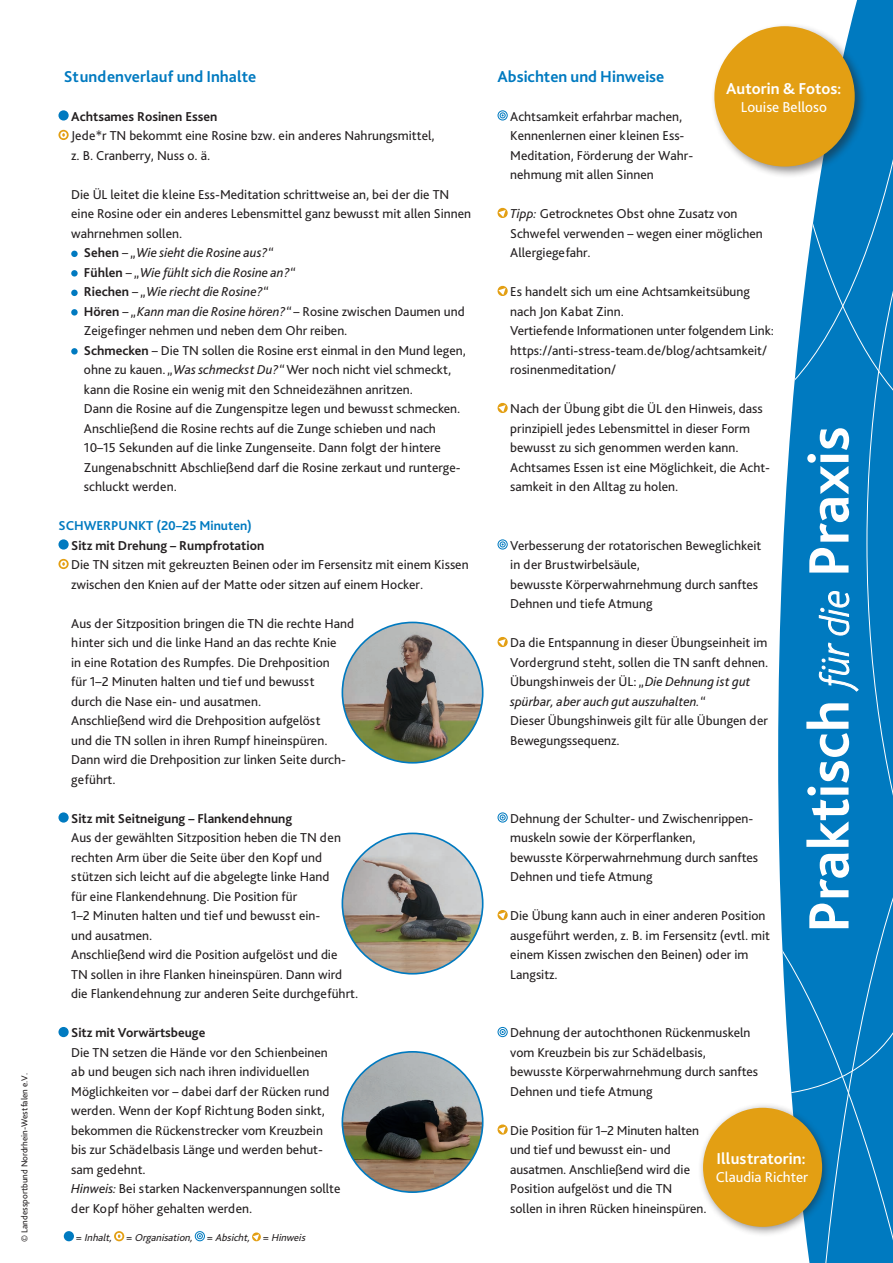
<style>
.page{position:relative;width:893px;height:1263px;background:#fff}
.page>*{position:absolute;margin:0;border:0;box-sizing:border-box;transform-origin:0 0}
.t1{font:700 16.5px "Bliss Pro";color:#007ac0}
.t2{font:700 16.5px "Bliss Pro";color:#fff}
.t3{font:15px "Bliss Pro";color:#fff}
.t4{font:13.5px/19.5px "Bliss Pro";color:#231f20}
.t5{font:700 13.5px "Bliss Pro";color:#231f20}
.t6{font:italic 13.5px "Bliss Pro";color:#231f20}
.t7{font:700 13.5px "Bliss Pro";color:#007ac0}
.t8{font:italic 10.5px "Bliss Pro";color:#231f20}
.t9{font:9px "Bliss Pro";color:#231f20}
.s1{font-weight:700;font-style:normal}
.s2{font-style:normal}
.s3{font-weight:700}
.s4{font-style:italic}
</style>
<div class="page">
<svg style="left:852px;top:0;width:41px;height:18px"></svg>
<div style="left:807px;top:1096px;width:86px;height:167px;background:#007ac0"></div>
<svg style="left:778px;top:18px;width:115px;height:1078px;background:#298fca"></svg>
<div style="left:58px;top:110px;width:11px;height:11px;background:#007ac0;border-radius:50%"></div>
<svg style="left:58px;top:130px;width:11px;height:10px"></svg>
<svg style="left:60px;top:132px;width:7px;height:6px"></svg>
<div style="left:71px;top:251px;width:7px;height:6px;background:#007ac0;border-radius:50%"></div>
<div style="left:71px;top:270px;width:7px;height:7px;background:#007ac0;border-radius:50%"></div>
<div style="left:71px;top:290px;width:7px;height:6px;background:#007ac0;border-radius:50%"></div>
<div style="left:71px;top:309px;width:7px;height:7px;background:#007ac0;border-radius:50%"></div>
<div style="left:71px;top:348px;width:7px;height:7px;background:#007ac0;border-radius:50%"></div>
<div style="left:58px;top:539px;width:11px;height:11px;background:#007ac0;border-radius:50%"></div>
<svg style="left:58px;top:559px;width:11px;height:10px"></svg>
<svg style="left:60px;top:561px;width:7px;height:6px"></svg>
<div style="left:58px;top:812px;width:11px;height:11px;background:#007ac0;border-radius:50%"></div>
<div style="left:58px;top:1027px;width:11px;height:10px;background:#007ac0;border-radius:50%"></div>
<svg style="left:497px;top:110px;width:11px;height:11px"></svg>
<svg style="left:497px;top:207px;width:11px;height:11px"></svg>
<svg style="left:497px;top:285px;width:11px;height:11px"></svg>
<svg style="left:497px;top:402px;width:11px;height:11px"></svg>
<svg style="left:497px;top:539px;width:11px;height:11px"></svg>
<svg style="left:497px;top:637px;width:11px;height:10px"></svg>
<svg style="left:497px;top:812px;width:11px;height:11px"></svg>
<svg style="left:497px;top:910px;width:11px;height:11px"></svg>
<svg style="left:497px;top:1027px;width:11px;height:10px"></svg>
<svg style="left:497px;top:1124px;width:11px;height:11px"></svg>
<div style="left:710px;top:22px;width:157px;height:157px;background:#231f20;opacity:.5"></div>
<div style="left:715px;top:27px;width:139px;height:139px;background:#e39f13;border-radius:50%"></div>
<div style="left:64px;top:1231px;width:10px;height:10px;background:#007ac0;border-radius:50%"></div>
<svg style="left:114px;top:1231px;width:10px;height:10px"></svg>
<svg style="left:116px;top:1233px;width:6px;height:6px"></svg>
<svg style="left:195px;top:1231px;width:10px;height:10px"></svg>
<svg style="left:252px;top:1232px;width:9px;height:10px"></svg>
<div style="left:697px;top:1102px;width:135px;height:135px;background:#231f20;opacity:.5"></div>
<div style="left:704px;top:1109px;width:117px;height:117px;background:#e39f13;border-radius:50%"></div>
<div style="left:703px;top:1108px;width:119px;height:119px;border:2px solid #e39f13;border-radius:50%"></div>
<img style="left:342px;top:622px;width:141px;height:141px;border-radius:70px">
<img style="left:342px;top:833px;width:141px;height:141px;border-radius:70px">
<img style="left:342px;top:1052px;width:141px;height:140px;border-radius:70px">
<p class="t9" style="left:19px;top:1242px;width:170px;rotate:-90deg">© Landessportbund Nordrhein-Westfalen e.V.</p>
<p class="t1" style="left:64px;top:66px;width:194px">Stundenverlauf und Inhalte</p>
<p class="t1" style="left:497px;top:66px;width:168px">Absichten und Hinweise</p>
<p class="t2" style="left:726px;top:78px;width:117px">Autorin &amp; Fotos:</p>
<p class="t3" style="left:741px;top:97px;width:88px">Louise Belloso</p>
<p class="t5" style="left:71px;top:108px;width:148px">Achtsames Rosinen Essen</p>
<p class="t4" style="left:71px;top:125px;width:365px">Jede*r TN bekommt eine Rosine bzw. ein anderes Nahrungsmittel, z. B. Cranberry, Nuss o. ä.</p>
<p class="t4" style="left:71px;top:184px;width:380px">Die ÜL leitet die kleine Ess-Meditation schrittweise an, bei der die TN</p>
<p class="t4" style="left:71px;top:203px;width:401px">eine Rosine oder ein anderes Lebensmittel ganz bewusst mit allen Sinnen</p>
<p class="t4" style="left:71px;top:223px;width:112px">wahrnehmen sollen.</p>
<p class="t6" style="left:84px;top:244px;width:191px"><span class="s1">Sehen</span> <span class="s2">–</span> „Wie sieht die Rosine aus?“</p>
<p class="t6" style="left:84px;top:264px;width:213px"><span class="s1">Fühlen</span> <span class="s2">–</span> „Wie fühlt sich die Rosine an?“</p>
<p class="t6" style="left:84px;top:283px;width:186px"><span class="s1">Riechen</span> <span class="s2">–</span> „Wie riecht die Rosine?“</p>
<p class="t4" style="left:84px;top:301px;width:382px"><span class="s3">Hören</span> – <span class="s4">„Kann man die Rosine hören?“</span> – Rosine zwischen Daumen und</p>
<p class="t4" style="left:84px;top:320px;width:265px">Zeigefinger nehmen und neben dem Ohr reiben.</p>
<p class="t4" style="left:84px;top:340px;width:383px"><span class="s3">Schmecken</span> – Die TN sollen die Rosine erst einmal in den Mund legen,</p>
<p class="t4" style="left:84px;top:359px;width:369px">ohne zu kauen. <span class="s4">„Was schmeckst Du?“</span> Wer noch nicht viel schmeckt,</p>
<p class="t4" style="left:84px;top:379px;width:330px">kann die Rosine ein wenig mit den Schneidezähnen anritzen.</p>
<p class="t4" style="left:84px;top:398px;width:378px">Dann die Rosine auf die Zungenspitze legen und bewusst schmecken.</p>
<p class="t4" style="left:84px;top:418px;width:353px">Anschließend die Rosine rechts auf die Zunge schieben und nach</p>
<p class="t4" style="left:84px;top:437px;width:359px">10–15 Sekunden auf die linke Zungenseite. Dann folgt der hintere</p>
<p class="t4" style="left:84px;top:457px;width:378px">Zungenabschnitt Abschließend darf die Rosine zerkaut und runterge-</p>
<p class="t4" style="left:84px;top:476px;width:94px">schluckt werden.</p>
<p class="t7" style="left:58px;top:517px;width:195px">SCHWERPUNKT (20–25 Minuten)</p>
<p class="t5" style="left:71px;top:537px;width:195px">Sitz mit Drehung – Rumpfrotation</p>
<p class="t4" style="left:71px;top:554px;width:399px">Die TN sitzen mit gekreuzten Beinen oder im Fersensitz mit einem Kissen zwischen den Knien auf der Matte oder sitzen auf einem Hocker.</p>
<p class="t4" style="left:71px;top:613px;width:284px">Aus der Sitzposition bringen die TN die rechte Hand hinter sich und die linke Hand an das rechte Knie<br>in eine Rotation des Rumpfes. Die Drehposition<br>für 1–2 Minuten halten und tief und bewusst<br>durch die Nase ein- und ausatmen.<br>Anschließend wird die Drehposition aufgelöst<br>und die TN sollen in ihren Rumpf hineinspüren.<br>Dann wird die Drehposition zur linken Seite durch&shy;geführt.</p>
<p class="t5" style="left:71px;top:810px;width:223px">Sitz mit Seitneigung – Flankendehnung</p>
<p class="t4" style="left:71px;top:827px;width:289px">Aus der gewählten Sitzposition heben die TN den rechten Arm über die Seite über den Kopf und stützen sich leicht auf die abgelegte linke Hand<br>für eine Flankendehnung. Die Position für<br>1–2 Minuten halten und tief und bewusst ein-<br>und ausatmen.<br>Anschließend wird die Position aufgelöst und die<br>TN sollen in ihre Flanken hineinspüren. Dann wird die Flankendehnung zur anderen Seite durchgeführt.</p>
<p class="t5" style="left:71px;top:1024px;width:136px">Sitz mit Vorwärtsbeuge</p>
<p class="t4" style="left:71px;top:1042px;width:271px">Die TN setzen die Hände vor den Schienbeinen ab und beugen sich nach ihren individuellen Möglichkeiten vor – dabei darf der Rücken rund werden. Wenn der Kopf Richtung Boden sinkt, bekommen die Rückenstrecker vom Kreuzbein bis zur Schädelbasis Länge und werden behut&shy;sam gedehnt.<br><span class="s4">Hinweis:</span> Bei starken Nackenverspannungen sollte der Kopf höher gehalten werden.</p>
<p class="t4" style="left:510px;top:106px;width:184px">Achtsamkeit erfahrbar machen,<br>Kennenlernen einer kleinen Ess-<br>Meditation, Förderung der Wahr&shy;nehmung mit allen Sinnen</p>
<p class="t4" style="left:510px;top:203px;width:254px"><span class="s4">Tipp:</span> Getrocknetes Obst ohne Zusatz von<br>Schwefel verwenden – wegen einer möglichen<br>Allergiegefahr.</p>
<p class="t4" style="left:510px;top:281px;width:265px">Es handelt sich um eine Achtsamkeitsübung nach Jon Kabat Zinn.<br>Vertiefende Informationen unter folgendem Link: https://anti-stress-team.de/blog/achtsamkeit/ rosinenmeditation/</p>
<p class="t4" style="left:510px;top:398px;width:261px">Nach der Übung gibt die ÜL den Hinweis, dass prinzipiell jedes Lebensmittel in dieser Form bewusst zu sich genommen werden kann.<br>Achtsames Essen ist eine Möglichkeit, die Acht&shy;samkeit in den Alltag zu holen.</p>
<p class="t4" style="left:510px;top:535px;width:253px">Verbesserung der rotatorischen Beweglichkeit in der Brustwirbelsäule,<br>bewusste Körperwahrnehmung durch sanftes Dehnen und tiefe Atmung</p>
<p class="t4" style="left:510px;top:632px;width:260px">Da die Entspannung in dieser Übungseinheit im Vordergrund steht, sollen die TN sanft dehnen.<br>Übungshinweis der ÜL: <span class="s4">„Die Dehnung ist gut spürbar, aber auch gut auszuhalten.“</span></p>
<p class="t4" style="left:510px;top:710px;width:259px">Dieser Übungshinweis gilt für alle Übungen der<br>Bewegungssequenz.</p>
<p class="t4" style="left:510px;top:808px;width:249px">Dehnung der Schulter- und Zwischenrippen&shy;muskeln sowie der Körperflanken,<br>bewusste Körperwahrnehmung durch sanftes Dehnen und tiefe Atmung</p>
<p class="t4" style="left:510px;top:905px;width:261px">Die Übung kann auch in einer anderen Position ausgeführt werden, z. B. im Fersensitz (evtl. mit einem Kissen zwischen den Beinen) oder im Langsitz.</p>
<p class="t4" style="left:510px;top:1022px;width:249px">Dehnung der autochthonen Rückenmuskeln vom Kreuzbein bis zur Schädelbasis, bewusste Körperwahrnehmung durch sanftes Dehnen und tiefe Atmung</p>
<p class="t4" style="left:510px;top:1120px;width:198px">Die Position für 1–2 Minuten halten und tief und bewusst ein- und ausatmen. Anschließend wird die<br>Position aufgelöst und die TN sollen in ihren Rücken hineinspüren.</p>
<p class="t2" style="left:717px;top:1148px;width:91px">Illustratorin:</p>
<p class="t3" style="left:716px;top:1167px;width:94px">Claudia Richter</p>
<p class="t8" style="left:76px;top:1231px;width:233px"><span class="s2">=</span> Inhalt, <span class="s2">=</span> Organisation, <span class="s2">=</span> Absicht, <span class="s2">=</span> Hinweis</p>
</div>
